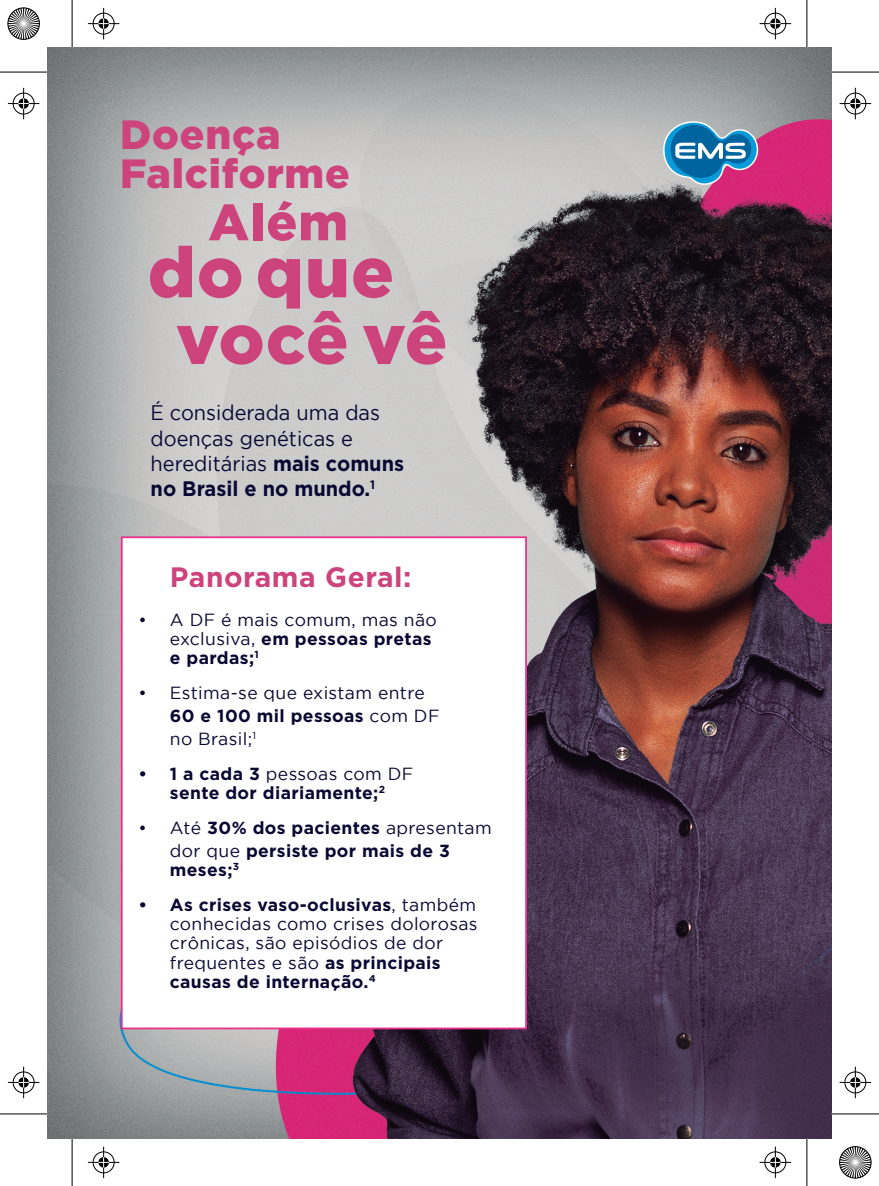
<style>
.page{position:relative;width:879px;height:1186px;background:#fff}
.page>*{position:absolute;margin:0;border:0;box-sizing:border-box;transform-origin:0 0}
.t1{font:900 70.52px "Gotham";color:#cd437c}
.t2{font:900 69.83px "Gotham";letter-spacing:-.005em;color:#cd437c}
.t3{font:900 50.93px "Gotham";color:#cd437c}
.t4{font:900 40.77px/38.5px "Gotham";letter-spacing:.02em;color:#cd437c}
.t5{font:700 28px "Gotham";letter-spacing:.02em;color:#cd437c}
.t6{font:21px/25.2px "Gotham";color:#090833;scale:.95 1}
.t7{font:17.5px/19.2px "Gotham";letter-spacing:.02em;color:#090833}
.t8{font:700 17.5px/19.2px "Gotham";letter-spacing:.02em;color:#090833;text-align:center}
.s1{font-weight:700}
.s2{font-weight:400}
</style>
<div class="page">
<img style="left:47px;top:47px;width:784px;height:1091px">
<div style="left:121px;top:536px;width:406px;height:493px;background:#fff;border:2px solid #e9318b"></div>
<svg style="left:663px;top:121px;width:95px;height:65px;background:#688eb7"></svg>
<hr style="left:0;top:72px;width:47px;height:1px;background:#000">
<hr style="left:831px;top:72px;width:47px;height:1px;background:#000">
<hr style="left:0;top:1113px;width:47px;height:1px;background:#000">
<hr style="left:831px;top:1113px;width:47px;height:1px;background:#000">
<hr style="left:72px;top:0;width:1px;height:47px;background:#000">
<hr style="left:72px;top:1139px;width:1px;height:47px;background:#000">
<hr style="left:806px;top:0;width:1px;height:47px;background:#000">
<hr style="left:806px;top:1139px;width:1px;height:47px;background:#000">
<div style="left:92px;top:12px;width:23px;height:23px;border:2px solid #fff;border-radius:50%"></div>
<hr style="left:88px;top:23px;width:31px;height:2px;background:#fff">
<hr style="left:102px;top:8px;width:3px;height:31px;background:#fff">
<div style="left:97px;top:17px;width:13px;height:13px;border:2px solid #fff;border-radius:50%"></div>
<div style="left:93px;top:13px;width:21px;height:21px;border:1px solid #000;border-radius:50%"></div>
<hr style="left:88px;top:23px;width:31px;height:1px;background:#000">
<hr style="left:103px;top:8px;width:1px;height:31px;background:#000">
<svg style="left:98px;top:18px;width:11px;height:11px"></svg>
<div style="left:763px;top:12px;width:23px;height:23px;border:2px solid #fff;border-radius:50%"></div>
<hr style="left:759px;top:23px;width:31px;height:2px;background:#fff">
<hr style="left:774px;top:8px;width:2px;height:31px;background:#fff">
<div style="left:768px;top:17px;width:13px;height:13px;border:2px solid #fff;border-radius:50%"></div>
<div style="left:764px;top:13px;width:21px;height:21px;border:1px solid #000;border-radius:50%"></div>
<hr style="left:759px;top:23px;width:31px;height:1px;background:#000">
<hr style="left:774px;top:8px;width:1px;height:31px;background:#000">
<svg style="left:769px;top:18px;width:11px;height:11px"></svg>
<div style="left:92px;top:1151px;width:23px;height:23px;border:2px solid #fff;border-radius:50%"></div>
<hr style="left:88px;top:1161px;width:31px;height:2px;background:#fff">
<hr style="left:102px;top:1146px;width:3px;height:32px;background:#fff">
<div style="left:97px;top:1156px;width:13px;height:13px;border:2px solid #fff;border-radius:50%"></div>
<div style="left:93px;top:1151px;width:21px;height:22px;border:1px solid #000;border-radius:50%"></div>
<hr style="left:88px;top:1162px;width:31px;height:1px;background:#000">
<hr style="left:103px;top:1146px;width:1px;height:32px;background:#000">
<svg style="left:98px;top:1157px;width:11px;height:10px"></svg>
<div style="left:763px;top:1151px;width:23px;height:23px;border:2px solid #fff;border-radius:50%"></div>
<hr style="left:759px;top:1161px;width:31px;height:2px;background:#fff">
<hr style="left:774px;top:1146px;width:2px;height:32px;background:#fff">
<div style="left:768px;top:1156px;width:13px;height:13px;border:2px solid #fff;border-radius:50%"></div>
<div style="left:764px;top:1151px;width:21px;height:22px;border:1px solid #000;border-radius:50%"></div>
<hr style="left:759px;top:1162px;width:31px;height:1px;background:#000">
<hr style="left:774px;top:1146px;width:1px;height:32px;background:#000">
<svg style="left:769px;top:1157px;width:11px;height:10px"></svg>
<div style="left:12px;top:92px;width:23px;height:23px;border:2px solid #fff;border-radius:50%"></div>
<hr style="left:8px;top:102px;width:31px;height:3px;background:#fff">
<hr style="left:23px;top:88px;width:2px;height:31px;background:#fff">
<div style="left:17px;top:97px;width:13px;height:13px;border:2px solid #fff;border-radius:50%"></div>
<div style="left:13px;top:93px;width:21px;height:21px;border:1px solid #000;border-radius:50%"></div>
<hr style="left:8px;top:103px;width:31px;height:1px;background:#000">
<hr style="left:23px;top:88px;width:1px;height:31px;background:#000">
<svg style="left:18px;top:98px;width:11px;height:11px"></svg>
<div style="left:12px;top:1071px;width:23px;height:23px;border:2px solid #fff;border-radius:50%"></div>
<hr style="left:8px;top:1081px;width:31px;height:2px;background:#fff">
<hr style="left:23px;top:1067px;width:2px;height:31px;background:#fff">
<div style="left:17px;top:1076px;width:13px;height:13px;border:2px solid #fff;border-radius:50%"></div>
<div style="left:13px;top:1072px;width:21px;height:21px;border:1px solid #000;border-radius:50%"></div>
<hr style="left:8px;top:1082px;width:31px;height:1px;background:#000">
<hr style="left:23px;top:1067px;width:1px;height:31px;background:#000">
<svg style="left:18px;top:1077px;width:11px;height:11px"></svg>
<div style="left:843px;top:92px;width:23px;height:23px;border:2px solid #fff;border-radius:50%"></div>
<hr style="left:839px;top:102px;width:31px;height:3px;background:#fff">
<hr style="left:854px;top:88px;width:2px;height:31px;background:#fff">
<div style="left:848px;top:97px;width:13px;height:13px;border:2px solid #fff;border-radius:50%"></div>
<div style="left:844px;top:93px;width:21px;height:21px;border:1px solid #000;border-radius:50%"></div>
<hr style="left:839px;top:103px;width:31px;height:1px;background:#000">
<hr style="left:854px;top:88px;width:1px;height:31px;background:#000">
<svg style="left:849px;top:98px;width:11px;height:11px"></svg>
<div style="left:843px;top:1071px;width:23px;height:23px;border:2px solid #fff;border-radius:50%"></div>
<hr style="left:839px;top:1081px;width:31px;height:2px;background:#fff">
<hr style="left:854px;top:1067px;width:2px;height:31px;background:#fff">
<div style="left:848px;top:1076px;width:13px;height:13px;border:2px solid #fff;border-radius:50%"></div>
<div style="left:844px;top:1072px;width:21px;height:21px;border:1px solid #000;border-radius:50%"></div>
<hr style="left:839px;top:1082px;width:31px;height:1px;background:#000">
<hr style="left:854px;top:1067px;width:1px;height:31px;background:#000">
<svg style="left:849px;top:1077px;width:11px;height:11px"></svg>
<svg style="left:7px;top:7px;width:33px;height:33px"></svg>
<svg style="left:839px;top:1146px;width:33px;height:33px"></svg>
<h3 class="t4" style="left:120px;top:115px;width:231px">Doença<br>Falciforme</h3>
<h3 class="t3" style="left:208px;top:187px;width:141px">Além</h3>
<h1 class="t1" style="left:148px;top:224px;width:247px">do que</h1>
<h2 class="t2" style="left:176px;top:291px;width:273px">você vê</h2>
<p class="t6" style="left:150px;top:400px;width:268px">É considerada uma das doenças genéticas e hereditárias <span class="s1">mais comuns no Brasil e no mundo.</span><sup>1</sup></p>
<h3 class="t5" style="left:170px;top:559px;width:243px">Panorama Geral:</h3>
<p class="t7" style="left:170px;top:609px;width:268px;text-indent:-32px">• A DF é mais comum, mas não exclusiva, <span class="s1">em pessoas pretas e pardas;</span><sup>1</sup></p>
<p class="t7" style="left:170px;top:681px;width:271px;line-height:22.8px;text-indent:-32px">• Estima-se que existam entre<br><span class="s1">60 e 100 mil pessoas</span> com DF no Brasil;<sup>1</sup></p>
<p class="t8" style="left:138px;top:764px;width:276px">• 1 a cada 3 <span class="s2">pessoas com DF </span>sente dor diariamente;<sup>2</sup></p>
<p class="t8" style="left:138px;top:816px;width:355px;line-height:22.8px"><span class="s2">• Até</span> 30% dos pacientes <span class="s2">apresentam dor que</span> persiste por mais de 3</p>
<p class="t8" style="left:170px;top:860px;width:71px">meses;<sup>3</sup></p>
<p class="t7" style="left:170px;top:895px;width:309px;text-indent:-32px"><span class="s1">• As crises vaso-oclusivas</span>, também conhecidas como crises dolorosas crônicas, são episódios de dor frequentes e são <span class="s1">as principais causas de internação.</span><sup>4</sup></p>
</div>
